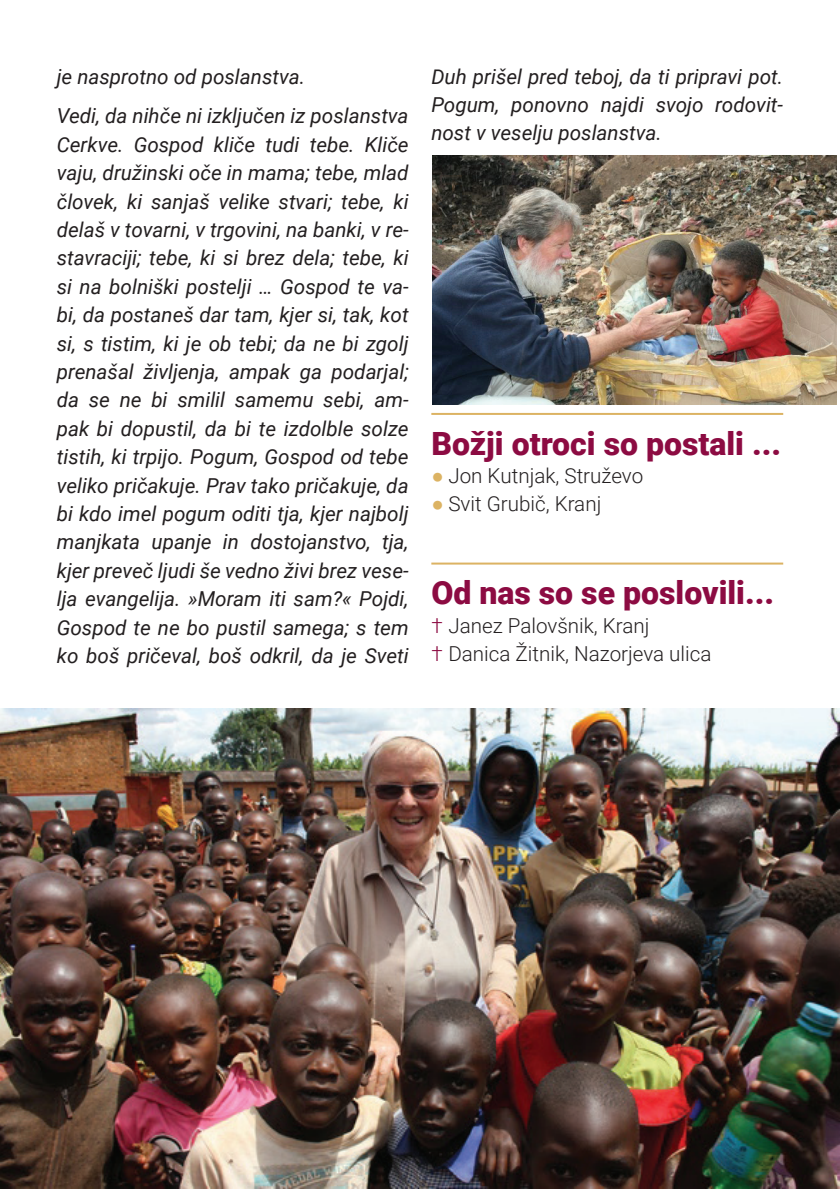
<style>
.page{position:relative;width:840px;height:1191px;background:#fff}
.page>*{position:absolute;margin:0;border:0;box-sizing:border-box;transform-origin:0 0}
.t1{font:900 32px "Roboto";color:#8c0b42}
.t2{font:italic 20.6px/28.4px "Roboto";color:#231f20;text-align:justify}
.t3{font:300 20.6px/28.4px "Roboto";color:#231f20}
.s1{font-family:"Arial Narrow";font-weight:400;color:#dcb363}
.s2{color:#8c0b42}
</style>
<div class="page">
<hr style="left:431px;top:413px;width:351px;height:2px;background:#dcb363">
<hr style="left:431px;top:562px;width:351px;height:2px;background:#dcb363">
<img style="left:0;top:709px;width:839px;height:480px">
<img style="left:432px;top:156px;width:403px;height:248px">
<p class="t2" style="left:57px;top:55px;width:353px;line-height:39.8px">je nasprotno od poslanstva.<br>Vedi, da nihče ni izključen iz poslanstva</p>
<p class="t2" style="left:57px;top:129px;width:353px">Cerkve. Gospod kliče tudi tebe. Kliče vaju, družinski oče in mama; tebe, mlad človek, ki sanjaš velike stvari; tebe, ki delaš v tovarni, v trgovini, na banki, v re&shy;stavraciji; tebe, ki si brez dela; tebe, ki si na bolniški postelji … Gospod te va&shy;bi, da postaneš dar tam, kjer si, tak, kot si, s tistim, ki je ob tebi; da ne bi zgolj prenašal življenja, ampak ga podarjal; da se ne bi smilil samemu sebi, am&shy;pak bi dopustil, da bi te izdolble solze tistih, ki trpijo. Pogum, Gospod od tebe veliko pričakuje. Prav tako pričakuje, da bi kdo imel pogum oditi tja, kjer najbolj manjkata upanje in dostojanstvo, tja, kjer preveč ljudi še vedno živi brez vese&shy;lja evangelija. »Moram iti sam?« Pojdi, Gospod te ne bo pustil samega; s tem ko boš pričeval, boš odkril, da je Sveti</p>
<p class="t2" style="left:431px;top:61px;width:353px">Duh prišel pred teboj, da ti pripravi pot.<br>Pogum, ponovno najdi svojo rodovit&shy;nost v veselju poslanstva.</p>
<h1 class="t1" style="left:431px;top:421px;width:351px">Božji otroci so postali ...</h1>
<p class="t3" style="left:431px;top:461px;width:213px"><span class="s1">●</span> Jon Kutnjak, Struževo</p>
<p class="t3" style="left:431px;top:489px;width:171px"><span class="s1">●</span> Svit Grubič, Kranj</p>
<h1 class="t1" style="left:431px;top:570px;width:344px">Od nas so se poslovili...</h1>
<p class="t3" style="left:431px;top:610px;width:281px"><span class="s2">†</span> Janez Palovšnik, Kranj<br><span class="s2">†</span> Danica Žitnik, Nazorjeva ulica</p>
</div>
